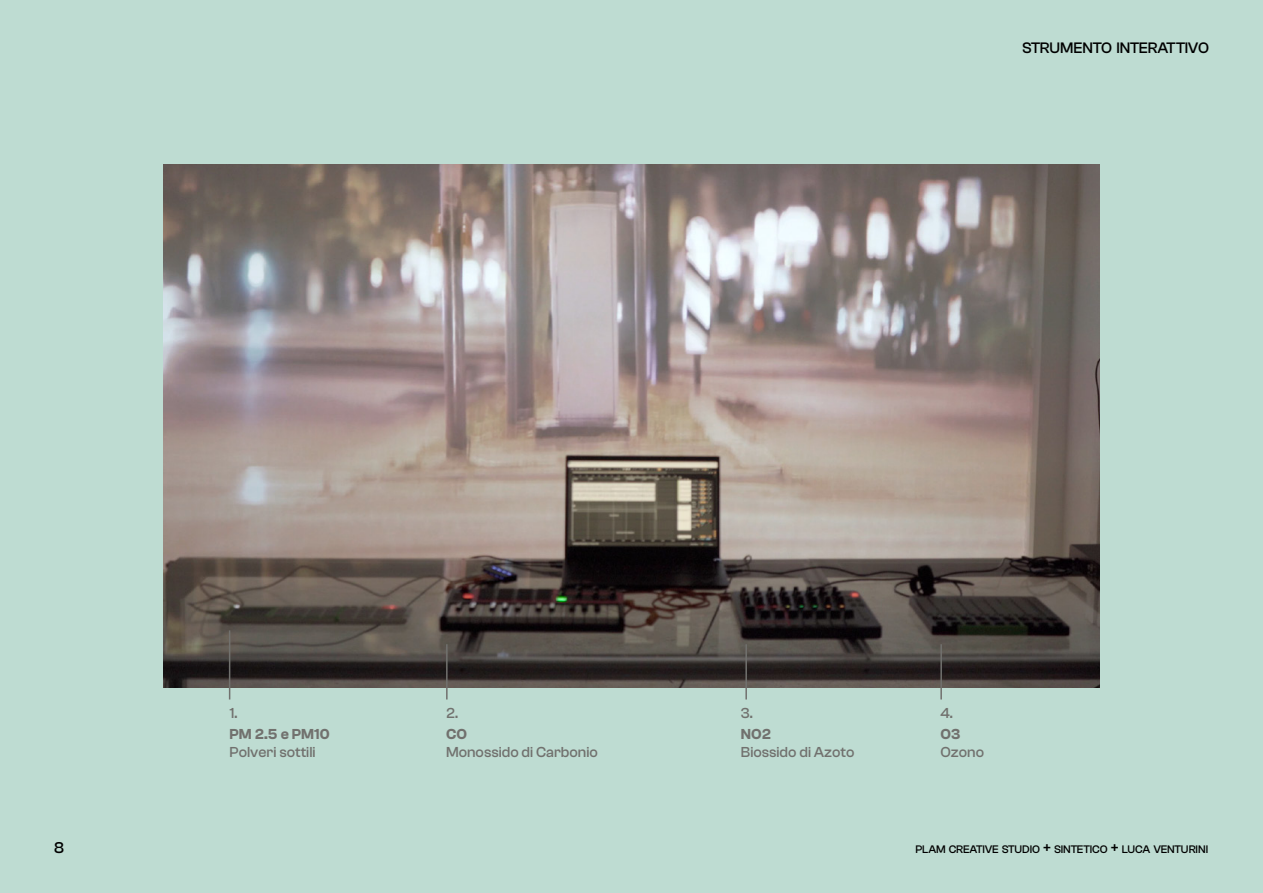
<style>
.page{position:relative;width:1263px;height:893px;background:#bedcd2}
.page>*{position:absolute;margin:0;border:0;box-sizing:border-box;transform-origin:0 0}
.t1{font:500 16.2px "Clash Grotesk";color:#000}
.t2{font:500 15.75px "Clash Grotesk";letter-spacing:-.02em;color:#000}
.t3{font:500 15px "Clash Grotesk";color:#71716e}
.t4{font:600 15px "Clash Grotesk";color:#71716e}
.t5{font:500 11.4px "Clash Grotesk";letter-spacing:-.01em;color:#000}
.s1{font-size:16.2px}
</style>
<div class="page">
<img style="left:163px;top:164px;width:936px;height:523px">
<hr style="left:229px;top:630px;width:1px;height:69px;background:#71716e">
<hr style="left:446px;top:644px;width:2px;height:55px;background:#71716e">
<hr style="left:745px;top:644px;width:2px;height:55px;background:#71716e">
<hr style="left:940px;top:644px;width:2px;height:55px;background:#71716e">
<p class="t2" style="left:1022px;top:39px;width:188px">STRUMENTO INTERATTIVO</p>
<p class="t3" style="left:230px;top:705px;width:9px">1.</p>
<p class="t3" style="left:446px;top:705px;width:14px">2.</p>
<p class="t3" style="left:741px;top:705px;width:14px">3.</p>
<p class="t3" style="left:940px;top:705px;width:14px">4.</p>
<p class="t4" style="left:230px;top:726px;width:102px">PM 2.5 e PM10</p>
<p class="t3" style="left:230px;top:744px;width:87px">Polveri sottili</p>
<p class="t4" style="left:446px;top:726px;width:22px">CO</p>
<p class="t3" style="left:446px;top:744px;width:153px">Monossido di Carbonio</p>
<p class="t4" style="left:741px;top:726px;width:32px">NO2</p>
<p class="t3" style="left:741px;top:744px;width:115px">Biossido di Azoto</p>
<p class="t4" style="left:940px;top:726px;width:21px">O3</p>
<p class="t3" style="left:940px;top:744px;width:45px">Ozono</p>
<p class="t1" style="left:54px;top:839px;width:11px">8</p>
<p class="t5" style="left:915px;top:843px;width:294px">PLAM CREATIVE STUDIO <span class="s1">+</span> SINTETICO <span class="s1">+</span> LUCA VENTURINI</p>
</div>
